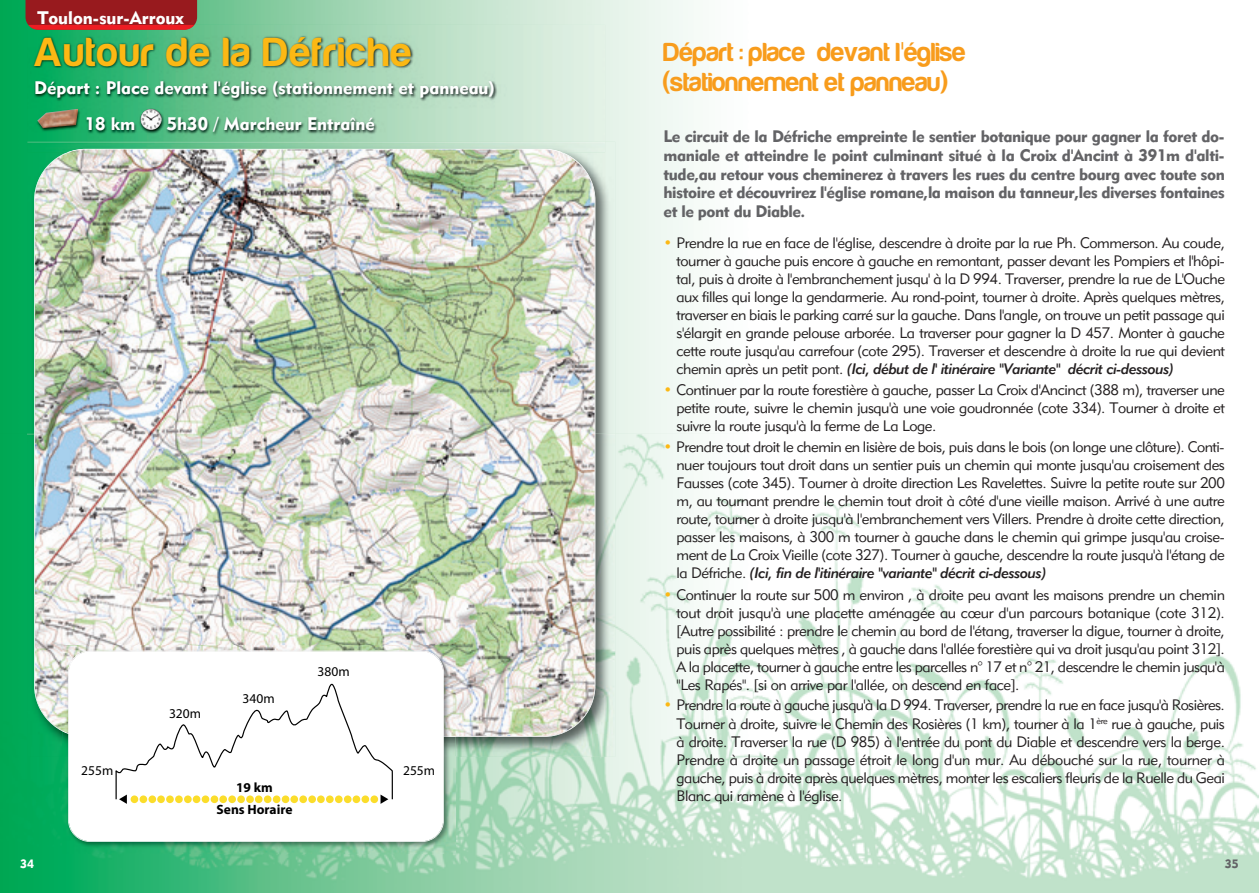
<style>
.page{position:relative;width:1259px;height:893px;background:#fff}
.page>*{position:absolute;margin:0;border:0;box-sizing:border-box;transform-origin:0 0}
.t1{font:42px "Harabara";letter-spacing:.04em;color:#fcb814}
.t2{font:27px/30px "Harabara";color:#f89c1c}
.t3{font:18px/36px "Geometric 415 BT Black A";color:#fff}
.t4{font:16.5px/18.8px "Geometric 415 BT Black A";letter-spacing:-.025em;color:#636366;text-align:justify}
.t5{font:15px/18px "Geometric 415 BT Lite A";letter-spacing:-.025em;color:#231f20;text-align:justify}
.t6{font:15px "Geometric 415 BT Medium Italic A";letter-spacing:-.025em;color:#231f20}
.t7{font:13.5px "Myriad Pro";color:#000}
.t8{font:700 13.5px/22.5px "Myriad Pro";color:#000;text-align:center}
.t9{font:12px "Geometric 415 BT Black A";color:#fff}
.t10{font:12px "Geometric 415 BT Black A";color:#636366}
.s1{font-family:"Geometric 415 BT Lite A"}
.s2{color:#fcb814}
</style>
<div class="page">
<img style="left:0;top:0;width:1259px;height:893px">
<img style="left:27px;top:142px;width:588px;height:615px">
<img style="left:35px;top:150px;width:560px;height:586px;border-radius:51px">
<div style="left:26px;top:0;width:171px;height:30px;background:#981a1e"></div>
<img style="left:28px;top:25px;width:166px;height:5px">
<img style="left:27px;top:142px;width:578px;height:10px">
<img style="left:67px;top:149px;width:495px;height:3px">
<img style="left:69px;top:150px;width:491px;height:2px">
<img style="left:37px;top:109px;width:41px;height:19px">
<img style="left:140px;top:109px;width:22px;height:21px;border-radius:50%">
<img style="left:62px;top:737px;width:393px;height:116px">
<img style="left:62px;top:645px;width:393px;height:91px">
<div style="left:69px;top:651px;width:374px;height:190px;background:#fff;border-radius:21px"></div>
<svg style="left:115px;top:683px;width:278px;height:121px"></svg>
<div style="left:68px;top:651px;width:376px;height:191px;border:2px solid #fff;border-radius:22px"></div>
<p class="t3" style="left:37px;top:1px;width:148px">Toulon-sur-Arroux</p>
<h1 class="t1" style="left:34px;top:26px;width:379px">Autour de la Défriche</h1>
<p class="t3" style="left:85px;top:72px;width:411px;text-indent:-51px">Départ : Place devant l'église (stationnement et panneau)<br>18 km</p>
<p class="t3" style="left:167px;top:108px;width:209px">5h30 / Marcheur Entraîné</p>
<p class="t7" style="left:81px;top:765px;width:34px">255m</p>
<p class="t7" style="left:169px;top:708px;width:34px">320m</p>
<p class="t7" style="left:242px;top:694px;width:34px">340m</p>
<p class="t8" style="left:216px;top:777px;width:78px">19 km<br>Sens Horaire</p>
<p class="t7" style="left:317px;top:666px;width:34px">380m</p>
<p class="t7" style="left:403px;top:765px;width:34px">255m</p>
<h2 class="t2" style="left:663px;top:37px;width:304px">Départ : place devant l<span class="s1">'</span>église (stationnement et panneau)</h2>
<p class="t4" style="left:663px;top:129px;width:563px">Le circuit de la Défriche empreinte le sentier botanique pour gagner la foret do&shy;maniale et atteindre le point culminant situé à la Croix d'Ancint à 391m d'alti&shy;tude,au retour vous cheminerez à travers les rues du centre bourg avec toute son histoire et découvrirez l'église romane,la maison du tanneur,les diverses fontaines et le pont du Diable.</p>
<p class="t5" style="left:676px;top:236px;width:550px;text-indent:-13px"><span class="s2">•</span> Prendre la rue en face de l'église, descendre à droite par la rue Ph. Commerson. Au coude, tourner à gauche puis encore à gauche en remontant, passer devant les Pompiers et l'hôpi&shy;tal, puis à droite à l'embranchement jusqu' à la D 994. Traverser, prendre la rue de L'Ouche aux filles qui longe la gendarmerie. Au rond-point, tourner à droite. Après quelques mètres, traverser en biais le parking carré sur la gauche. Dans l'angle, on trouve un petit passage qui s'élargit en grande pelouse arborée. La traverser pour gagner la D 457. Monter à gauche cette route jusqu'au carrefour (cote 295). Traverser et descendre à droite la rue qui devient</p>
<p class="t6" style="left:676px;top:364px;width:499px"><span class="s1">chemin après un petit pont.</span> (Ici, début de l' itinéraire "Variante" décrit ci-dessous)</p>
<p class="t5" style="left:676px;top:383px;width:550px;text-indent:-13px"><span class="s2">•</span> Continuer par la route forestière à gauche, passer La Croix d'Ancinct (388 m), traverser une petite route, suivre le chemin jusqu'à une voie goudronnée (cote 334). Tourner à droite et suivre la route jusqu'à la ferme de La Loge.</p>
<p class="t5" style="left:676px;top:440px;width:550px;text-indent:-13px"><span class="s2">•</span> Prendre tout droit le chemin en lisière de bois, puis dans le bois (on longe une clôture). Conti&shy;nuer toujours tout droit dans un sentier puis un chemin qui monte jusqu'au croisement des Fausses (cote 345). Tourner à droite direction Les Ravelettes. Suivre la petite route sur 200 m, au tournant prendre le chemin tout droit à côté d'une vieille maison. Arrivé à une autre route, tourner à droite jusqu'à l'embranchement vers Villers. Prendre à droite cette direction, passer les maisons, à 300 m tourner à gauche dans le chemin qui grimpe jusqu'au croise&shy;ment de La Croix Vieille (cote 327). Tourner à gauche, descendre la route jusqu'à l'étang de</p>
<p class="t6" style="left:676px;top:568px;width:371px"><span class="s1">la Défriche.</span> (Ici, fin de l'itinéraire "variante" décrit ci-dessous)</p>
<p class="t5" style="left:676px;top:587px;width:550px;text-indent:-13px"><span class="s2">•</span> Continuer la route sur 500 m environ , à droite peu avant les maisons prendre un chemin tout droit jusqu'à une placette aménagée au cœur d'un parcours botanique (cote 312). [Autre possibilité : prendre le chemin au bord de l'étang, traverser la digue, tourner à droite, puis après quelques mètres , à gauche dans l'allée forestière qui va droit jusqu'au point 312].<br>A la placette, tourner à gauche entre les parcelles n° 17 et n° 21, descendre le chemin jusqu'à "Les Rapés". [si on arrive par l'allée, on descend en face].</p>
<p class="t5" style="left:676px;top:698px;width:550px;text-indent:-13px"><span class="s2">•</span> Prendre la route à gauche jusqu'à la D 994. Traverser, prendre la rue en face jusqu'à Rosières.<br>Tourner à droite, suivre le Chemin des Rosières (1 km), tourner à la 1<sup>ère</sup> rue à gauche, puis à droite. Traverser la rue (D 985) à l'entrée du pont du Diable et descendre vers la berge.<br>Prendre à droite un passage étroit le long d'un mur. Au débouché sur la rue, tourner à gauche, puis à droite après quelques mètres, monter les escaliers fleuris de la Ruelle du Geai Blanc qui ramène à l'église.</p>
<p class="t9" style="left:20px;top:860px;width:15px">34</p>
<p class="t10" style="left:1225px;top:860px;width:15px">35</p>
</div>
